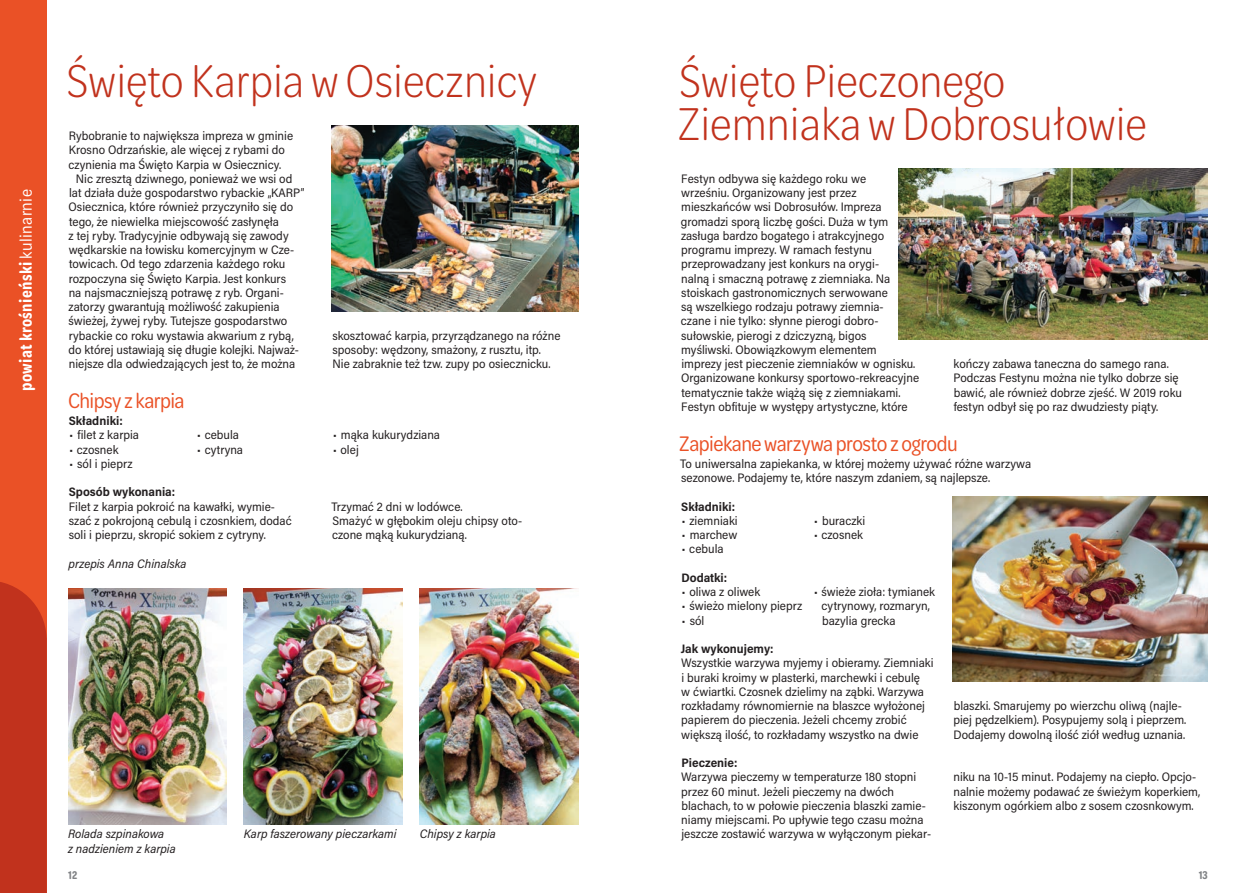
<style>
.page{position:relative;width:1259px;height:893px;background:#fff}
.page>*{position:absolute;margin:0;border:0;box-sizing:border-box;transform-origin:0 0}
.t1{font:300 49.2px/42.8px "Omnes Narrow";color:#c1321d}
.t2{font:22.5px "Omnes Narrow";letter-spacing:-.025em;color:#ea5126}
.t3{font:600 18px "Omnes Narrow";letter-spacing:.02em;color:#fff}
.akapit{font:12.3px/14.2px "Acumin Pro Semi Cond";color:#231f20}
.akapit_wciecie{font:12.3px/14.2px "Acumin Pro Semi Cond";color:#231f20}
.akapit_span{font:12.3px/14.2px "Acumin Pro Semi Cond";color:#231f20}
.akapit-2{font:italic 12.3px/14.2px "Acumin Pro Semi Cond";color:#231f20}
.akapit_span-2{font:700 12.3px "Acumin Pro Semi Cond";color:#231f20}
.akapit_span-3{font:italic 12.3px "Acumin Pro Semi Cond";color:#231f20}
.akapit-3{font:700 12.3px "Acumin Pro Semi Cond";color:#231f20}
.t4{font:600 12px "Omnes Narrow";color:#808285}
.s1{font-weight:400}
</style>
<div class="page">
<div style="left:0;top:0;width:47px;height:893px;background:#ea5126"></div>
<div style="left:0;top:582px;width:47px;height:311px;background:#c1321d"></div>
<img style="left:244px;top:588px;width:159px;height:236px">
<img style="left:68px;top:588px;width:159px;height:236px">
<img style="left:420px;top:588px;width:158px;height:236px">
<img style="left:332px;top:126px;width:246px;height:185px">
<img style="left:899px;top:169px;width:309px;height:171px">
<img style="left:952px;top:496px;width:256px;height:186px">
<h3 class="t3" style="left:14px;top:391px;width:203px;rotate:-90deg">powiat krośnieński <span class="s1">kulinarnie</span></h3>
<p class="t1" style="left:67px;top:58px;width:472px">Święto Karpia w Osiecznicy</p>
<p class="akapit" style="left:68px;top:128px;width:226px">Rybobranie to największa impreza w gminie<br>Krosno Odrzańskie, ale więcej z rybami do czynienia ma Święto Karpia w Osiecznicy.</p>
<p class="akapit_wciecie" style="left:68px;top:171px;width:237px;text-indent:8px">Nic zresztą dziwnego, ponieważ we wsi od lat działa duże gospodarstwo rybackie „KARP” Osiecznica, które również przyczyniło się do tego, że niewielka miejscowość zasłynęła<br>z tej ryby. Tradycyjnie odbywają się zawody wędkarskie na łowisku komercyjnym w Cze&shy;towicach. Od tego zdarzenia każdego roku rozpoczyna się Święto Karpia. Jest konkurs<br>na najsmaczniejszą potrawę z ryb. Organi&shy;zatorzy gwarantują możliwość zakupienia świeżej, żywej ryby. Tutejsze gospodarstwo rybackie co roku wystawia akwarium z rybą, do której ustawiają się długie kolejki. Najważ&shy;niejsze dla odwiedzających jest to, że można</p>
<p class="akapit_wciecie" style="left:332px;top:328px;width:230px">skosztować karpia, przyrządzanego na różne sposoby: wędzony, smażony, z rusztu, itp.<br>Nie zabraknie też tzw. zupy po osiecznicku.</p>
<p class="t2" style="left:68px;top:386px;width:118px">Chipsy z karpia</p>
<p class="akapit_span-2" style="left:69px;top:412px;width:55px">Składniki:</p>
<p class="akapit" style="left:69px;top:427px;width:71px">• filet z karpia</p>
<p class="akapit" style="left:69px;top:442px;width:51px">• czosnek</p>
<p class="akapit" style="left:69px;top:456px;width:65px">• sól i pieprz</p>
<p class="akapit" style="left:197px;top:427px;width:43px">• cebula</p>
<p class="akapit" style="left:197px;top:442px;width:47px">• cytryna</p>
<p class="akapit" style="left:333px;top:427px;width:108px">• mąka kukurydziana</p>
<p class="akapit" style="left:333px;top:442px;width:27px">• olej</p>
<p class="akapit_span-2" style="left:69px;top:483px;width:108px">Sposób wykonania:</p>
<p class="akapit" style="left:69px;top:499px;width:224px">Filet z karpia pokroić na kawałki, wymie&shy;szać z pokrojoną cebulą i czosnkiem, dodać soli i pieprzu, skropić sokiem z cytryny.</p>
<p class="akapit" style="left:331px;top:499px;width:133px">Trzymać 2 dni w lodówce.</p>
<p class="akapit" style="left:332px;top:513px;width:192px">Smażyć w głębokim oleju chipsy oto&shy;czone mąką kukurydzianą.</p>
<p class="akapit_span-3" style="left:68px;top:555px;width:120px">przepis Anna Chinalska</p>
<p class="akapit-2" style="left:68px;top:826px;width:109px">Rolada szpinakowa<br>z nadzieniem z karpia</p>
<p class="akapit-2" style="left:244px;top:826px;width:154px">Karp faszerowany pieczarkami</p>
<p class="akapit-2" style="left:420px;top:826px;width:78px">Chipsy z karpia</p>
<p class="t1" style="left:677px;top:58px;width:471px">Święto Pieczonego<br>Ziemniaka w Dobrosułowie</p>
<p class="akapit" style="left:681px;top:171px;width:240px">Festyn odbywa się każdego roku we<br>wrześniu. Organizowany jest przez mieszkańców wsi Dobrosułów. Impreza gromadzi sporą liczbę gości. Duża w tym zasługa bardzo bogatego i atrakcyjnego programu imprezy. W ramach festynu przeprowadzany jest konkurs na orygi-<br>nalną i smaczną potrawę z ziemniaka. Na stoiskach gastronomicznych serwowane<br>są wszelkiego rodzaju potrawy ziemnia-<br>czane i nie tylko: słynne pierogi dobro&shy;sułowskie, pierogi z dziczyzną, bigos myśliwski. Obowiązkowym elementem imprezy jest pieczenie ziemniaków w ognisku.<br>Organizowane konkursy sportowo-rekreacyjne tematycznie także wiążą się z ziemniakami.<br>Festyn obfituje w występy artystyczne, które</p>
<p class="akapit" style="left:953px;top:356px;width:230px">kończy zabawa taneczna do samego rana.<br>Podczas Festynu można nie tylko dobrze się bawić, ale również dobrze zjeść. W 2019 roku festyn odbył się po raz dwudziesty piąty.</p>
<p class="t2" style="left:679px;top:429px;width:280px">Zapiekane warzywa prosto z ogrodu</p>
<p class="akapit_span" style="left:680px;top:456px;width:352px">To uniwersalna zapiekanka, w której możemy używać różne warzywa sezonowe. Podajemy te, które naszym zdaniem, są najlepsze.</p>
<p class="akapit-3" style="left:681px;top:498px;width:55px">Składniki:</p>
<p class="akapit" style="left:682px;top:513px;width:57px">• ziemniaki</p>
<p class="akapit" style="left:682px;top:527px;width:57px">• marchew</p>
<p class="akapit" style="left:682px;top:541px;width:43px">• cebula</p>
<p class="akapit" style="left:814px;top:513px;width:53px">• buraczki</p>
<p class="akapit" style="left:814px;top:527px;width:51px">• czosnek</p>
<p class="akapit-3" style="left:681px;top:569px;width:47px">Dodatki:</p>
<p class="akapit" style="left:682px;top:584px;width:80px">• oliwa z oliwek</p>
<p class="akapit" style="left:682px;top:598px;width:122px">• świeżo mielony pieprz</p>
<p class="akapit" style="left:682px;top:613px;width:24px">• sól</p>
<p class="akapit" style="left:821px;top:584px;width:115px;text-indent:-7px">• świeże zioła: tymianek cytrynowy, rozmaryn, bazylia grecka</p>
<p class="akapit_span-2" style="left:681px;top:640px;width:94px">Jak wykonujemy:</p>
<p class="akapit" style="left:681px;top:655px;width:254px">Wszystkie warzywa myjemy i obieramy. Ziemniaki i buraki kroimy w plasterki, marchewki i cebulę<br>w ćwiartki. Czosnek dzielimy na ząbki. Warzywa rozkładamy równomiernie na blaszce wyłożonej papierem do pieczenia. Jeżeli chcemy zrobić większą ilość, to rozkładamy wszystko na dwie</p>
<p class="akapit" style="left:953px;top:698px;width:234px">blaszki. Smarujemy po wierzchu oliwą (najle&shy;piej pędzelkiem). Posypujemy solą i pieprzem.<br>Dodajemy dowolną ilość ziół według uznania.</p>
<p class="akapit_span-2" style="left:681px;top:754px;width:58px">Pieczenie:</p>
<p class="akapit" style="left:681px;top:769px;width:251px">Warzywa pieczemy w temperaturze 180 stopni przez 60 minut. Jeżeli pieczemy na dwóch blachach, to w połowie pieczenia blaszki zamie&shy;niamy miejscami. Po upływie tego czasu można jeszcze zostawić warzywa w wyłączonym piekar-</p>
<p class="akapit" style="left:953px;top:769px;width:248px">niku na 10-15 minut. Podajemy na ciepło. Opcjo&shy;nalnie możemy podawać ze świeżym koperkiem, kiszonym ogórkiem albo z sosem czosnkowym.</p>
<p class="t4" style="left:68px;top:866px;width:11px">12</p>
<p class="t4" style="left:1198px;top:866px;width:11px">13</p>
</div>
